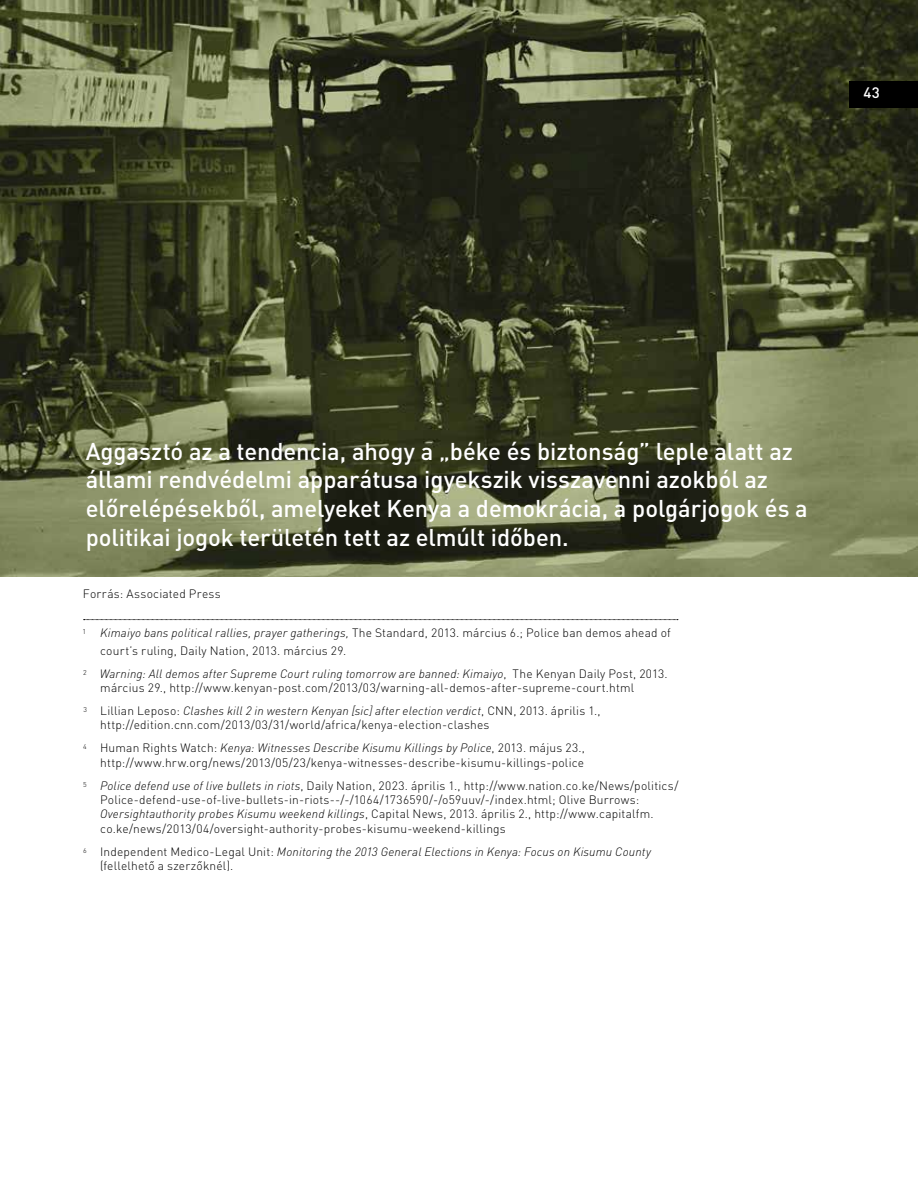
<style>
.page{position:relative;width:918px;height:1188px;background:#fff}
.page>*{position:absolute;margin:0;border:0;box-sizing:border-box;transform-origin:0 0}
.t1{font:500 24px/28.8px "DIN Pro";letter-spacing:-.005em;color:#fff}
.t2{font:500 15px "DIN Pro";color:#fff}
.t3{font:300 12px/14.4px "DIN Pro";letter-spacing:.015em;color:#000}
.t4{font:italic 300 12px/14.4px "DIN Pro";letter-spacing:.015em;color:#000}
.s1{font-style:italic}
.s2{font-style:normal}
</style>
<div class="page">
<img style="left:0;top:0;width:918px;height:577px">
<svg style="left:84px;top:619px;width:594px;height:1px"></svg>
<div style="left:850px;top:81px;width:68px;height:26px;background:#000"></div>
<p class="t2" style="left:863px;top:81px;width:18px">43</p>
<p class="t1" style="left:86px;top:434px;width:724px">Aggasztó az a tendencia, ahogy a „béke és biztonság” leple alatt az állami rendvédelmi apparátusa igyekszik visszavenni azokból az előrelépésekből, amelyeket Kenya a demokrácia, a polgárjogok és a politikai jogok területén tett az elmúlt időben.</p>
<p class="t3" style="left:83px;top:585px;width:139px">Forrás: Associated Press</p>
<p class="t3" style="left:100px;top:622px;width:572px;line-height:18px;text-indent:-18px"><sup>1</sup> <span class="s1">Kimaiyo bans political rallies, prayer gatherings,</span> The Standard, 2013. március 6.; Police ban demos ahead of court’s ruling, Daily Nation, 2013. március 29.</p>
<p class="t3" style="left:100px;top:665px;width:569px;text-indent:-17px"><sup>2</sup> <span class="s1">Warning: All demos after Supreme Court ruling tomorrow are banned: Kimaiyo</span>, The Kenyan Daily Post, 2013. március 29., http://www.kenyan-post.com/2013/03/warning-all-demos-after-supreme-court.html</p>
<p class="t3" style="left:100px;top:702px;width:502px;text-indent:-17px"><sup>3</sup> Lillian Leposo: <span class="s1">Clashes kill 2 in western Kenyan [sic] after election verdict</span>, CNN, 2013. április 1., http://edition.cnn.com/2013/03/31/world/africa/kenya-election-clashes</p>
<p class="t3" style="left:83px;top:740px;width:503px;text-align:right"><sup>4</sup> Human Rights Watch: <span class="s1">Kenya: Witnesses Describe Kisumu Killings by Police</span>, 2013. május 23., http://www.hrw.org/news/2013/05/23/kenya-witnesses-describe-kisumu-killings-police</p>
<p class="t3" style="left:100px;top:777px;width:580px;text-indent:-17px"><sup>5</sup> <span class="s1">Police defend use of live bullets in riots</span>, Daily Nation, 2023. április 1., http://www.nation.co.ke/News/politics/ Police-defend-use-of-live-bullets-in-riots--/-/1064/1736590/-/o59uuv/-/index.html; Olive Burrows:<br><span class="s1">Oversightauthority probes Kisumu weekend killings</span>, Capital News, 2013. április 2., http://www.capitalfm. co.ke/news/2013/04/oversight-authority-probes-kisumu-weekend-killings</p>
<p class="t4" style="left:100px;top:843px;width:552px;text-indent:-17px"><sup>6</sup> <span class="s2">Independent Medico-Legal Unit:</span> Monitoring the 2013 General Elections in Kenya: Focus on Kisumu County <span class="s2">(fellelhető a szerzőknél).</span></p>
</div>
